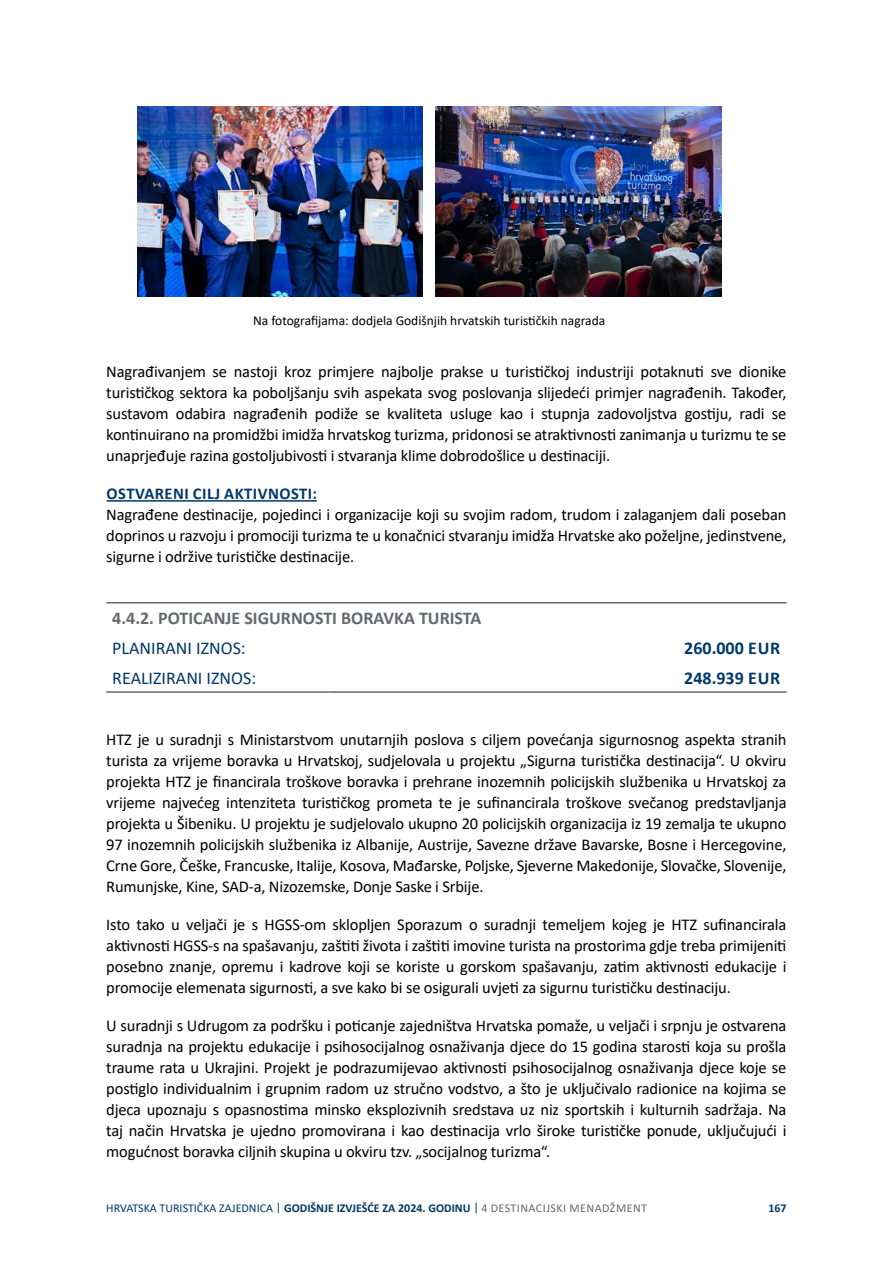
<style>
.page{position:relative;width:893px;height:1263px;background:#fff}
.page>*{position:absolute;margin:0;border:0;box-sizing:border-box;transform-origin:0 0}
.t1{font:700 18px "Calibri";color:#65686c}
.t2{font:18px "Calibri";color:#003869}
.t3{font:700 18px "Calibri";color:#003869}
.t4{font:16.5px/21px "Calibri";letter-spacing:-.01em;color:#000;text-align:justify}
.t5{font:700 16.5px "Calibri";letter-spacing:.03em;color:#003869}
.t6{font:13.5px "Calibri";color:#000}
.t7{font:12px "Calibri";color:#003869}
.t8{font:700 12px "Calibri";color:#003869}
.s1{font-weight:700}
.s2{color:#65686c}
</style>
<div class="page">
<img style="left:137px;top:107px;width:285px;height:189px">
<img style="left:435px;top:107px;width:286px;height:190px">
<hr style="left:107px;top:500px;width:210px;height:2px;background:#003869">
<hr style="left:106px;top:602px;width:223px;height:1px;background:#65686c">
<hr style="left:329px;top:602px;width:458px;height:1px;background:#65686c">
<hr style="left:106px;top:691px;width:223px;height:2px;background:#65686c">
<hr style="left:329px;top:691px;width:458px;height:2px;background:#65686c">
<p class="t6" style="left:253px;top:311px;width:354px">Na fotografijama: dodjela Godišnjih hrvatskih turističkih nagrada</p>
<p class="t4" style="left:106px;top:361px;width:682px">Nagrađivanjem se nastoji kroz primjere najbolje prakse u turističkoj industriji potaknuti sve dionike turističkog sektora ka poboljšanju svih aspekata svog poslovanja slijedeći primjer nagrađenih. Također, sustavom odabira nagrađenih podiže se kvaliteta usluge kao i stupnja zadovoljstva gostiju, radi se kontinuirano na promidžbi imidža hrvatskog turizma, pridonosi se atraktivnosti zanimanja u turizmu te se unaprjeđuje razina gostoljubivosti i stvaranja klime dobrodošlice u destinaciji.</p>
<p class="t5" style="left:107px;top:482px;width:212px">OSTVARENI CILJ AKTIVNOSTI:</p>
<p class="t4" style="left:106px;top:504px;width:682px">Nagrađene destinacije, pojedinci i organizacije koji su svojim radom, trudom i zalaganjem dali poseban doprinos u razvoju i promociji turizma te u konačnici stvaranju imidža Hrvatske ako poželjne, jedinstvene, sigurne i održive turističke destinacije.</p>
<p class="t1" style="left:112px;top:606px;width:371px">4.4.2. POTICANJE SIGURNOSTI BORAVKA TURISTA</p>
<p class="t2" style="left:112px;top:636px;width:135px">PLANIRANI IZNOS:</p>
<p class="t3" style="left:684px;top:635px;width:98px">260.000 EUR</p>
<p class="t2" style="left:112px;top:665px;width:145px">REALIZIRANI IZNOS:</p>
<p class="t3" style="left:684px;top:665px;width:98px">248.939 EUR</p>
<p class="t4" style="left:106px;top:728px;width:682px">HTZ je u suradnji s Ministarstvom unutarnjih poslova s ciljem povećanja sigurnosnog aspekta stranih turista za vrijeme boravka u Hrvatskoj, sudjelovala u projektu „Sigurna turistička destinacija“. U okviru projekta HTZ je financirala troškove boravka i prehrane inozemnih policijskih službenika u Hrvatskoj za vrijeme najvećeg intenziteta turističkog prometa te je sufinancirala troškove svečanog predstavljanja projekta u Šibeniku. U projektu je sudjelovalo ukupno 20 policijskih organizacija iz 19 zemalja te ukupno 97 inozemnih policijskih službenika iz Albanije, Austrije, Savezne države Bavarske, Bosne i Hercegovine, Crne Gore, Češke, Francuske, Italije, Kosova, Mađarske, Poljske, Sjeverne Makedonije, Slovačke, Slovenije, Rumunjske, Kine, SAD-a, Nizozemske, Donje Saske i Srbije.</p>
<p class="t4" style="left:106px;top:913px;width:682px">Isto tako u veljači je s HGSS-om sklopljen Sporazum o suradnji temeljem kojeg je HTZ sufinancirala aktivnosti HGSS-s na spašavanju, zaštiti života i zaštiti imovine turista na prostorima gdje treba primijeniti posebno znanje, opremu i kadrove koji se koriste u gorskom spašavanju, zatim aktivnosti edukacije i promocije elemenata sigurnosti, a sve kako bi se osigurali uvjeti za sigurnu turističku destinaciju.</p>
<p class="t4" style="left:106px;top:1014px;width:682px">U suradnji s Udrugom za podršku i poticanje zajedništva Hrvatska pomaže, u veljači i srpnju je ostvarena suradnja na projektu edukacije i psihosocijalnog osnaživanja djece do 15 godina starosti koja su prošla traume rata u Ukrajini. Projekt je podrazumijevao aktivnosti psihosocijalnog osnaživanja djece koje se postiglo individualnim i grupnim radom uz stručno vodstvo, a što je uključivalo radionice na kojima se djeca upoznaju s opasnostima minsko eksplozivnih sredstava uz niz sportskih i kulturnih sadržaja. Na taj način Hrvatska je ujedno promovirana i kao destinacija vrlo široke turističke ponude, uključujući i mogućnost boravka ciljnih skupina u okviru tzv. „socijalnog turizma“.</p>
<p class="t7" style="left:106px;top:1199px;width:542px">HRVATSKA TURISTIČKA ZAJEDNICA | <span class="s1">GODIŠNJE IZVJEŠĆE ZA 2024. GODINU</span> | <span class="s2">4 DESTINACIJSKI MENADŽMENT</span></p>
<p class="t8" style="left:768px;top:1199px;width:20px">167</p>
</div>
